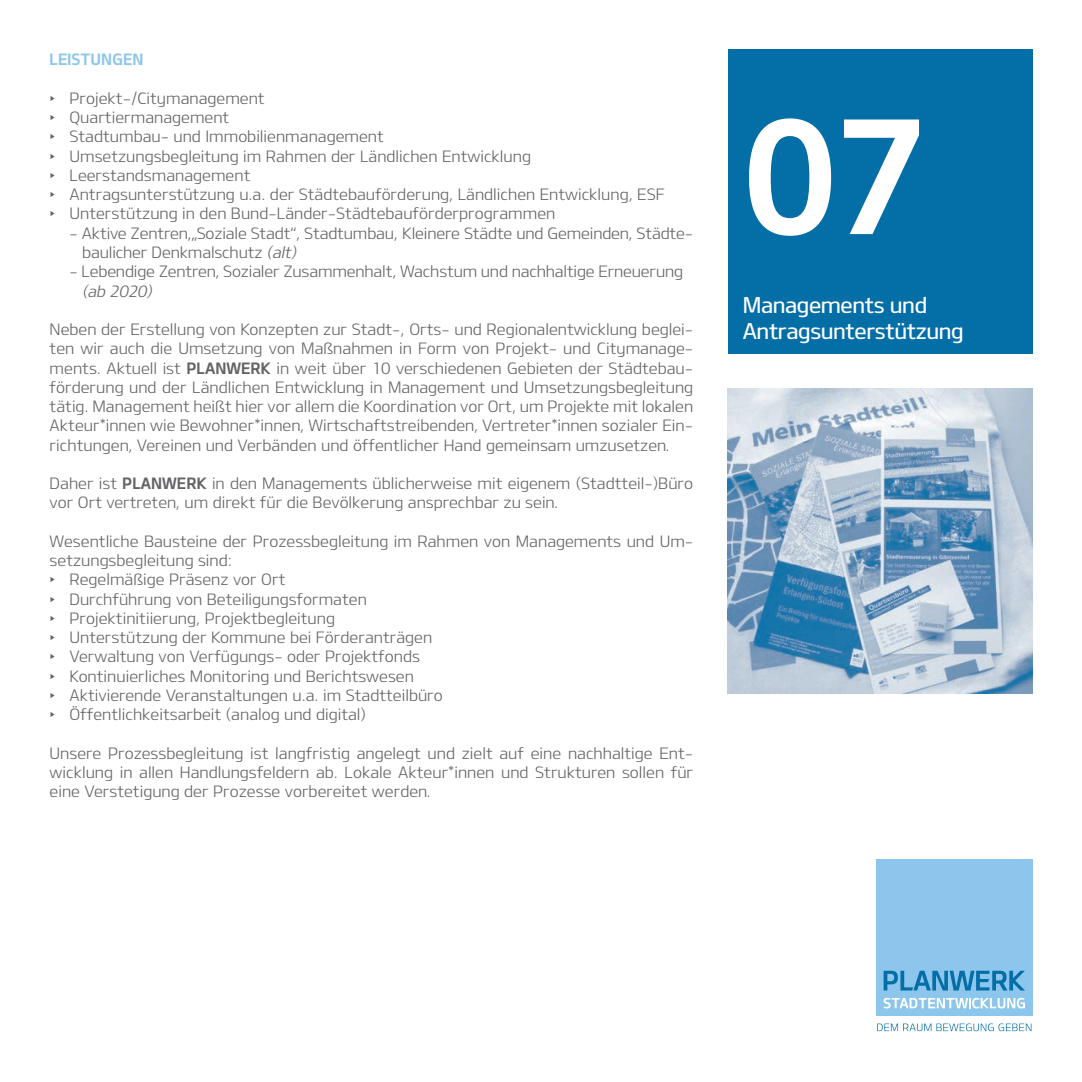
<style>
.page{position:relative;width:1082px;height:1082px;background:#fff}
.page>*{position:absolute;margin:0;border:0;box-sizing:border-box;transform-origin:0 0}
.t1{font:157.5px "Design KOTFB";color:#fff}
.t2{font:21.88px/26.2px "Design KOTFM";letter-spacing:-.02em;color:#fff}
.t3{font:15.75px/19.2px "Design KOTFL";color:#636366}
.t4{font:15.75px "Design KOTFB";color:#8cc6ec}
.t5{font:italic 15.75px "Design KOTFL";color:#636366}
.s1{font-family:"Design KOTFB"}
.s2{font-style:italic}
</style>
<div class="page">
<div style="left:876px;top:859px;width:156px;height:156px;background:#8cc6ec"></div>
<svg style="left:883px;top:970px;width:141px;height:20px"></svg>
<svg style="left:883px;top:997px;width:141px;height:11px"></svg>
<svg style="left:877px;top:1023px;width:154px;height:8px"></svg>
<div style="left:728px;top:50px;width:304px;height:304px;background:#046ea7"></div>
<img style="left:728px;top:389px;width:304px;height:304px">
<p class="t4" style="left:50px;top:50px;width:95px">LEISTUNGEN</p>
<p class="t3" style="left:50px;top:88px;width:616px"><span class="s1">‣</span> Projekt-/Citymanagement<br><span class="s1">‣</span> Quartiermanagement<br><span class="s1">‣</span> Stadtumbau- und Immobilienmanagement<br><span class="s1">‣</span> Umsetzungsbegleitung im Rahmen der Ländlichen Entwicklung<br><span class="s1">‣</span> Leerstandsmanagement<br><span class="s1">‣</span> Antragsunterstützung u.a. der Städtebauförderung, Ländlichen Entwicklung, ESF <span class="s1">‣</span> Unterstützung in den Bund-Länder-Städtebauförderprogrammen</p>
<p class="t3" style="left:82px;top:223px;width:612px;text-indent:-13px">- Aktive Zentren,„Soziale Stadt“, Stadtumbau, Kleinere Städte und Gemeinden, Städte&shy;baulicher Denkmalschutz <span class="s2">(alt)</span></p>
<p class="t3" style="left:69px;top:261px;width:615px">- Lebendige Zentren, Sozialer Zusammenhalt, Wachstum und nachhaltige Erneuerung</p>
<p class="t5" style="left:82px;top:281px;width:75px">(ab 2020)</p>
<p class="t3" style="left:50px;top:319px;width:645px;text-align:justify">Neben der Erstellung von Konzepten zur Stadt-, Orts- und Regionalentwicklung beglei&shy;ten wir auch die Umsetzung von Maßnahmen in Form von Projekt- und Citymanage&shy;ments. Aktuell ist <span class="s1">PLANWERK</span> in weit über 10 verschiedenen Gebieten der Städtebau&shy;förderung und der Ländlichen Entwicklung in Management und Umsetzungsbegleitung tätig. Management heißt hier vor allem die Koordination vor Ort, um Projekte mit lokalen Akteur*innen wie Bewohner*innen, Wirtschaftstreibenden, Vertreter*innen sozialer Ein&shy;richtungen, Vereinen und Verbänden und öffentlicher Hand gemeinsam umzusetzen.</p>
<p class="t3" style="left:50px;top:473px;width:645px">Daher ist <span class="s1">PLANWERK</span> in den Managements üblicherweise mit eigenem (Stadtteil-)Büro vor Ort vertreten, um direkt für die Bevölkerung ansprechbar zu sein.</p>
<p class="t3" style="left:50px;top:531px;width:645px">Wesentliche Bausteine der Prozessbegleitung im Rahmen von Managements und Um&shy;setzungsbegleitung sind:<br><span class="s1">‣</span> Regelmäßige Präsenz vor Ort<br><span class="s1">‣</span> Durchführung von Beteiligungsformaten<br><span class="s1">‣</span> Projektinitiierung, Projektbegleitung<br><span class="s1">‣</span> Unterstützung der Kommune bei Förderanträgen<br><span class="s1">‣</span> Verwaltung von Verfügungs- oder Projektfonds<br><span class="s1">‣</span> Kontinuierliches Monitoring und Berichtswesen<br><span class="s1">‣</span> Aktivierende Veranstaltungen u.a. im Stadtteilbüro<br><span class="s1">‣</span> Öffentlichkeitsarbeit (analog und digital)</p>
<p class="t3" style="left:50px;top:742px;width:645px;text-align:justify">Unsere Prozessbegleitung ist langfristig angelegt und zielt auf eine nachhaltige Ent&shy;wicklung in allen Handlungsfeldern ab. Lokale Akteur*innen und Strukturen sollen für eine Verstetigung der Prozesse vorbereitet werden.</p>
<h1 class="t1" style="left:742px;top:77px;width:187px">07</h1>
<h2 class="t2" style="left:742px;top:291px;width:222px">Managements und<br>Antragsunterstützung</h2>
</div>
